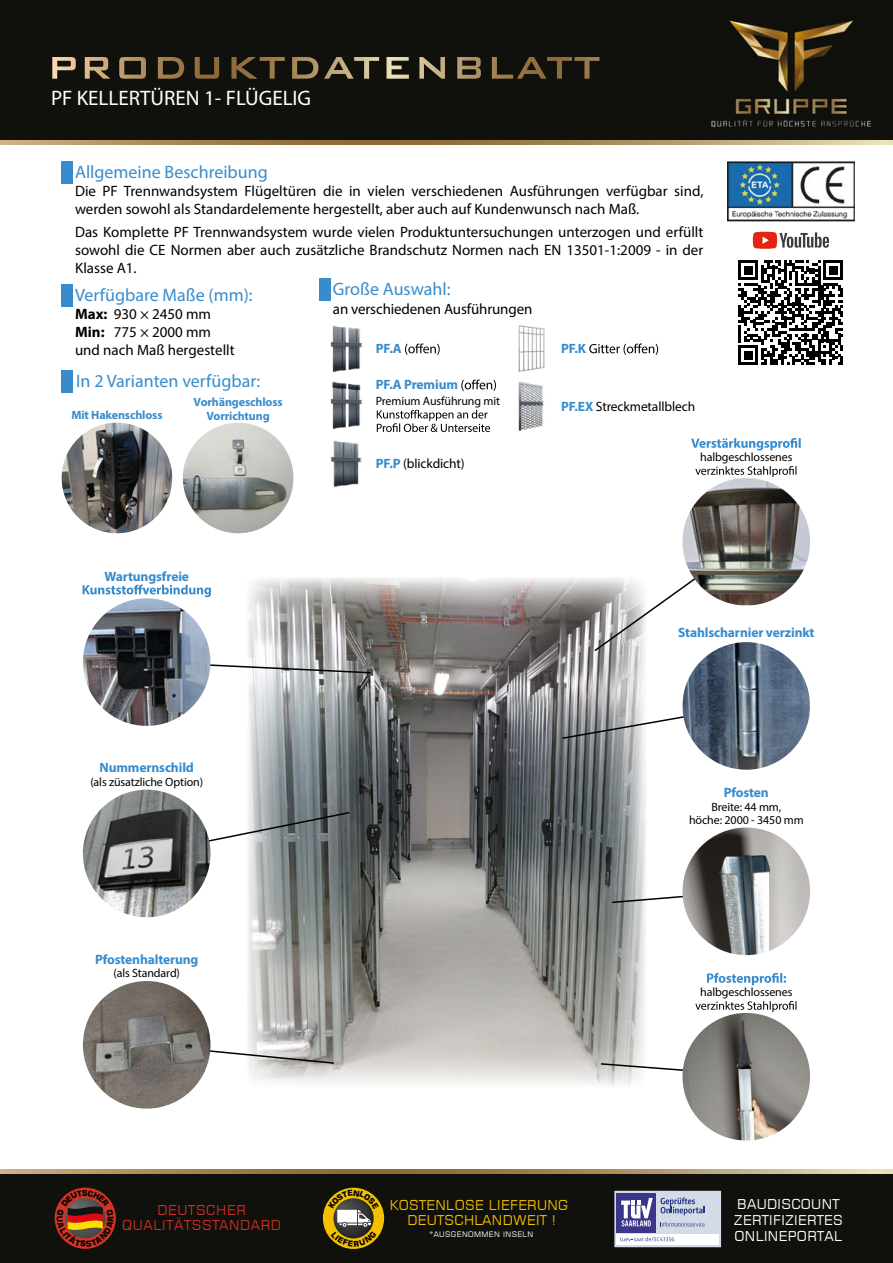
<style>
.page{position:relative;width:893px;height:1263px;background:#fff}
.page>*{position:absolute;margin:0;border:0;box-sizing:border-box;transform-origin:0 0}
.t1{font:21px "Myriad Pro";color:#fff}
.t2{font:18px "Myriad Pro";color:#388ccc}
.t3{font:15px/18px "Myriad Pro";color:#000}
.t4{font:700 13.5px "Myriad Pro";letter-spacing:-.01em;color:#388ccc}
.t5{font:13.5px "Myriad Pro";letter-spacing:-.01em;color:#000}
.t6{font:13.5px/16.2px "Square 721 BT";letter-spacing:.025em;color:#fff}
.t7{font:13.5px/15px "Square 721 BT";letter-spacing:.025em;color:#f4c000;text-align:center}
.t8{font:13.5px/15px "Square 721 BT";letter-spacing:.05em;color:#cf3424;text-align:center}
.t9{font:12px/13.5px "Myriad Pro";letter-spacing:-.01em;color:#000;text-align:center}
.t10{font:700 12px/13.5px "Myriad Pro";letter-spacing:-.01em;color:#388ccc;text-align:center}
.t11{font:7.5px "Square 721 BT";letter-spacing:.05em;color:#fff}
.s1{font-weight:700}
.s2{font-weight:700;color:#388ccc}
</style>
<div class="page">
<div style="left:0;top:1174px;width:893px;height:89px;background:#10110d"></div>
<div style="left:0;top:0;width:893px;height:140px;background:#10110d"></div>
<svg style="left:0;top:140px;width:893px;height:5px;background:#ae9162"></svg>
<img style="left:711px;top:20px;width:160px;height:108px">
<svg style="left:85px;top:57px;width:514px;height:22px"></svg>
<svg style="left:0;top:1169px;width:893px;height:5px;background:#ae9262"></svg>
<img style="left:727px;top:162px;width:128px;height:59px">
<img style="left:248px;top:577px;width:398px;height:509px">
<div style="left:62px;top:162px;width:11px;height:22px;background:#388ccc"></div>
<div style="left:62px;top:284px;width:11px;height:23px;background:#388ccc"></div>
<svg style="left:83px;top:585px;width:128px;height:12px"></svg>
<svg style="left:209px;top:660px;width:163px;height:14px"></svg>
<svg style="left:194px;top:811px;width:157px;height:44px"></svg>
<svg style="left:207px;top:1043px;width:128px;height:22px"></svg>
<svg style="left:599px;top:1062px;width:83px;height:15px"></svg>
<svg style="left:561px;top:704px;width:122px;height:36px"></svg>
<svg style="left:593px;top:577px;width:156px;height:76px"></svg>
<svg style="left:611px;top:890px;width:71px;height:14px"></svg>
<img style="left:83px;top:790px;width:127px;height:127px;border-radius:64px">
<img style="left:83px;top:598px;width:127px;height:128px;border-radius:64px">
<img style="left:682px;top:642px;width:128px;height:128px;border-radius:64px">
<div style="left:62px;top:370px;width:11px;height:23px;background:#388ccc"></div>
<img style="left:183px;top:423px;width:110px;height:110px;border-radius:55px">
<img style="left:62px;top:423px;width:110px;height:110px;border-radius:55px">
<img style="left:682px;top:827px;width:128px;height:128px;border-radius:64px">
<svg style="left:707px;top:973px;width:79px;height:12px"></svg>
<svg style="left:695px;top:1001px;width:101px;height:11px"></svg>
<img style="left:682px;top:478px;width:128px;height:127px">
<img style="left:83px;top:981px;width:127px;height:127px;border-radius:64px">
<img style="left:682px;top:1013px;width:128px;height:127px;border-radius:64px">
<svg style="left:753px;top:232px;width:76px;height:17px"></svg>
<svg style="left:738px;top:260px;width:105px;height:105px"></svg>
<div style="left:320px;top:279px;width:11px;height:22px;background:#388ccc"></div>
<svg style="left:691px;top:438px;width:110px;height:12px"></svg>
<svg style="left:695px;top:466px;width:101px;height:11px"></svg>
<img style="left:330px;top:325px;width:33px;height:48px">
<img style="left:518px;top:325px;width:27px;height:47px">
<img style="left:330px;top:440px;width:32px;height:48px">
<img style="left:330px;top:381px;width:33px;height:49px">
<img style="left:518px;top:381px;width:26px;height:49px">
<svg style="left:405px;top:343px;width:35px;height:12px"></svg>
<svg style="left:589px;top:343px;width:69px;height:12px"></svg>
<svg style="left:461px;top:380px;width:35px;height:11px"></svg>
<svg style="left:377px;top:410px;width:113px;height:22px"></svg>
<div style="left:614px;top:1191px;width:107px;height:56px;background:#d2dbe6"></div>
<svg style="left:661px;top:1197px;width:44px;height:18px"></svg>
<div style="left:617px;top:1234px;width:102px;height:11px;background:#fff"></div>
<svg style="left:620px;top:1237px;width:54px;height:5px"></svg>
<div style="left:617px;top:1193px;width:39px;height:39px;background:#3b368b"></div>
<svg style="left:621px;top:1198px;width:32px;height:28px"></svg>
<svg style="left:661px;top:1222px;width:44px;height:4px"></svg>
<svg style="left:55px;top:1187px;width:61px;height:62px"></svg>
<svg style="left:323px;top:1188px;width:61px;height:61px"></svg>
<h1 class="t1" style="left:51px;top:85px;width:262px">PF KELLERTÜREN 1- FLÜGELIG</h1>
<p class="t2" style="left:75px;top:161px;width:194px">Allgemeine Beschreibung</p>
<p class="t3" style="left:75px;top:182px;width:630px">Die PF Trennwandsystem Flügeltüren die in vielen verschiedenen Ausführungen verfügbar sind, werden sowohl als Standardelemente hergestellt, aber auch auf Kundenwunsch nach Maß.</p>
<p class="t3" style="left:75px;top:222px;width:630px;text-align:justify">Das Komplette PF Trennwandsystem wurde vielen Produktuntersuchungen unterzogen und erfüllt sowohl die CE Normen aber auch zusätzliche Brandschutz Normen nach EN 13501-1:2009 - in der Klasse A1.</p>
<p class="t2" style="left:75px;top:283px;width:179px">Verfügbare Maße (mm):</p>
<p class="t3" style="left:75px;top:304px;width:161px"><span class="s1">Max:</span> 930 × 2450 mm<br><span class="s1">Min:</span> 775 × 2000 mm und nach Maß hergestellt</p>
<p class="t2" style="left:333px;top:278px;width:119px">Große Auswahl:</p>
<p class="t3" style="left:333px;top:300px;width:201px">an verschiedenen Ausführungen</p>
<p class="t4" style="left:376px;top:340px;width:27px">PF.A</p>
<p class="t4" style="left:561px;top:340px;width:27px">PF.K</p>
<p class="t4" style="left:376px;top:376px;width:84px">PF.A Premium</p>
<p class="t9" style="left:376px;top:394px;width:126px">Premium Ausführung mit</p>
<p class="t5" style="left:561px;top:398px;width:136px"><span class="s2">PF.EX</span> Streckmetallblech</p>
<p class="t2" style="left:76px;top:369px;width:186px">In 2 Varianten verfügbar:</p>
<p class="t10" style="left:71px;top:408px;width:93px">Mit Hakenschloss</p>
<p class="t10" style="left:194px;top:395px;width:91px">Vorhängeschloss<br>Vorrichtung</p>
<p class="t4" style="left:104px;top:567px;width:86px">Wartungsfreie</p>
<p class="t4" style="left:100px;top:759px;width:96px">Nummernschild</p>
<p class="t9" style="left:90px;top:775px;width:114px">(als züsatzliche Option)</p>
<p class="t4" style="left:95px;top:950px;width:105px">Pfostenhalterung</p>
<p class="t9" style="left:113px;top:966px;width:68px">(als Standard)</p>
<p class="t8" style="left:122px;top:1202px;width:160px">DEUTSCHER<br>QUALITÄTSSTANDARD</p>
<p class="t5" style="left:376px;top:455px;width:90px"><span class="s2">PF.P</span> (blickdicht)</p>
<p class="t7" style="left:390px;top:1197px;width:180px">KOSTENLOSE LIEFERUNG<br>DEUTSCHLANDWEIT !</p>
<p class="t11" style="left:430px;top:1229px;width:105px">*AUSGENOMMEN INSELN</p>
<p class="t9" style="left:700px;top:450px;width:94px">halbgeschlossenes</p>
<p class="t4" style="left:678px;top:624px;width:138px">Stahlscharnier verzinkt</p>
<p class="t4" style="left:724px;top:784px;width:47px">Pfosten</p>
<p class="t9" style="left:689px;top:800px;width:116px">Breite: 44 mm,<br>höche: 2000 - 3450 mm</p>
<p class="t9" style="left:700px;top:985px;width:94px">halbgeschlossenes</p>
<p class="t6" style="left:734px;top:1195px;width:110px">BAUDISCOUNT<br>ZERTIFIZIERTES<br>ONLINEPORTAL</p>
</div>
